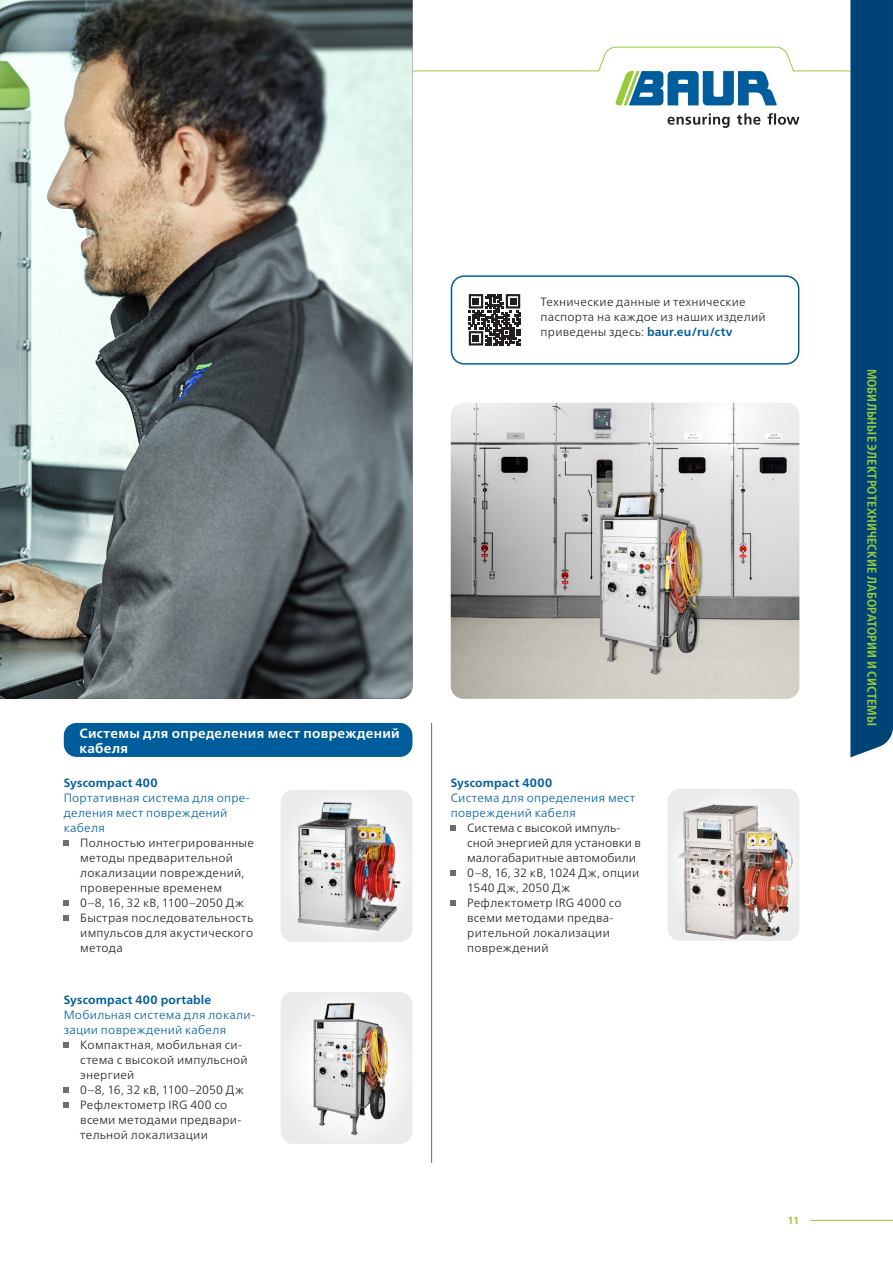
<style>
.page{position:relative;width:893px;height:1263px;background:#fff}
.page>*{position:absolute;margin:0;border:0;box-sizing:border-box;transform-origin:0 0}
.t1{font:700 13.5px/15px "Frutiger Neue LTW1 G";letter-spacing:.025em;color:#fff}
.t2{font:700 condensed 12.75px "Frutiger Neue LTW1 G";letter-spacing:.01em;color:#99ca3b}
.t3{font:300 12px/15px "Frutiger Neue LTW1 G";letter-spacing:.02em;color:#231f20}
.t4{font:300 12px/15px "Frutiger Neue LTW1 G";letter-spacing:.02em;color:#005d9c}
.t5{font:300 12px/15px "Frutiger Neue LTW1 G";color:#231f20}
.t6{font:700 12px "Frutiger Neue LTW1 G";letter-spacing:.015em;color:#005d9c}
.t7{font:700 10.5px "Frutiger Neue LTW1 G";color:#99ca3b}
.s1{font-weight:700;color:#005d9c}
</style>
<div class="page">
<img style="left:0;top:0;width:412px;height:699px">
<hr style="left:810px;top:1220px;width:83px;height:1px;background:#99ca3b">
<svg style="left:64px;top:840px;width:5px;height:5px"></svg>
<svg style="left:64px;top:900px;width:5px;height:5px"></svg>
<svg style="left:64px;top:915px;width:5px;height:5px"></svg>
<svg style="left:64px;top:1042px;width:5px;height:5px"></svg>
<svg style="left:64px;top:1087px;width:5px;height:5px"></svg>
<svg style="left:64px;top:1102px;width:5px;height:5px"></svg>
<svg style="left:451px;top:825px;width:5px;height:5px"></svg>
<svg style="left:451px;top:870px;width:5px;height:5px"></svg>
<svg style="left:451px;top:900px;width:5px;height:5px"></svg>
<svg style="left:281px;top:792px;width:131px;height:148px"></svg>
<img style="left:284px;top:790px;width:122px;height:152px">
<div style="left:281px;top:992px;width:131px;height:152px;background:#eaebec"></div>
<img style="left:286px;top:995px;width:120px;height:144px">
<img style="left:668px;top:789px;width:131px;height:152px">
<div style="left:64px;top:723px;width:348px;height:34px;background:#005d9c;border-radius:13px"></div>
<hr style="left:431px;top:723px;width:1px;height:440px;background:#6c6d70">
<svg style="left:412px;top:0;width:438px;height:765px"></svg>
<div style="left:850px;top:0;width:43px;height:758px;background:#047"></div>
<p class="t3" style="left:541px;top:294px;width:227px">Технические данные и технические паспорта на каждое из наших изделий приведены здесь: <span class="s1">baur.eu/ru/ctv</span></p>
<p class="t1" style="left:80px;top:724px;width:322px">Системы для определения мест повреждений кабеля</p>
<p class="t6" style="left:64px;top:774px;width:95px">Syscompact 400</p>
<p class="t4" style="left:64px;top:790px;width:187px">Портативная система для опре&shy;деления мест повреждений кабеля</p>
<p class="t3" style="left:80px;top:835px;width:175px">Полностью интегрированные методы предварительной локализации повреждений, проверенные временем</p>
<p class="t3" style="left:80px;top:895px;width:165px">0–8, 16, 32 кВ, 1100–2050 Дж</p>
<p class="t3" style="left:80px;top:910px;width:175px;text-align:justify">Быстрая последовательность импульсов для акустического метода</p>
<p class="t6" style="left:64px;top:991px;width:149px">Syscompact 400 portable</p>
<p class="t4" style="left:64px;top:1007px;width:193px">Мобильная система для локали&shy;зации повреждений кабеля</p>
<p class="t3" style="left:80px;top:1037px;width:169px">Компактная, мобильная си&shy;стема с высокой импульсной энергией</p>
<p class="t3" style="left:80px;top:1082px;width:165px">0–8, 16, 32 кВ, 1100–2050 Дж</p>
<p class="t3" style="left:80px;top:1097px;width:163px">Рефлектометр IRG 400 со всеми методами предвари&shy;тельной локализации</p>
<p class="t6" style="left:451px;top:774px;width:103px">Syscompact 4000</p>
<p class="t4" style="left:451px;top:790px;width:186px">Система для определения мест повреждений кабеля</p>
<p class="t5" style="left:467px;top:820px;width:175px">Система с высокой импуль&shy;сной энергией для установки в малогабаритные автомобили</p>
<p class="t3" style="left:467px;top:865px;width:174px">0–8, 16, 32 кВ, 1024 Дж, опции<br>1540 Дж, 2050 Дж</p>
<p class="t3" style="left:467px;top:895px;width:156px">Рефлектометр IRG 4000 со всеми методами предва&shy;рительной локализации повреждений</p>
<p class="t7" style="left:787px;top:1213px;width:13px">11</p>
<p class="t2" style="left:882px;top:368px;width:359px;rotate:90deg">МОБИЛЬНЫЕ ЭЛЕКТРОТЕХНИЧЕСКИЕ ЛАБОРАТОРИИ И СИСТЕМЫ</p>
</div>
